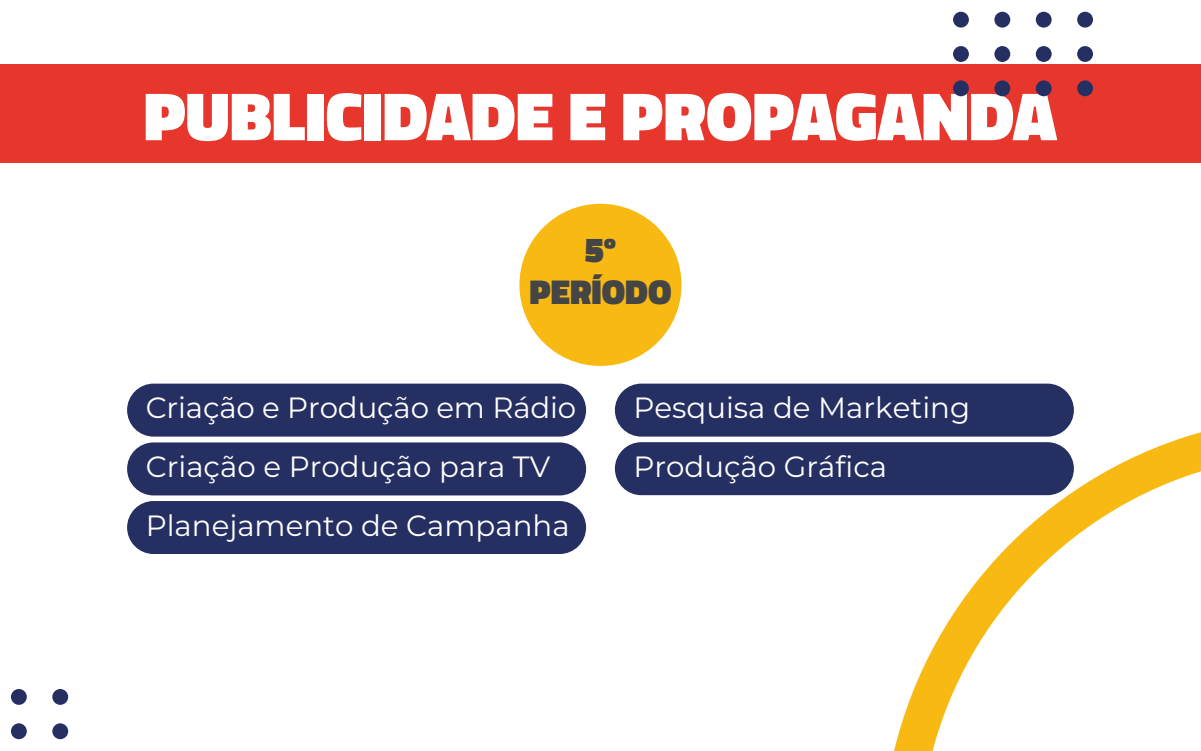
<style>
.page{position:relative;width:1201px;height:751px;background:#fff}
.page>*{position:absolute;margin:0;border:0;box-sizing:border-box;transform-origin:0 0}
.t1{font:900 69px "Cairo";color:#fff}
.t2{font:900 34.95px/41.9px "Cairo";color:#454545;text-align:center}
.t3{font:100 29.25px/58.5px "Montserrat";color:#fff}
</style>
<div class="page">
<svg style="left:894px;top:429px;width:306px;height:321px"></svg>
<div style="left:0;top:64px;width:1200px;height:99px;background:#e7372d"></div>
<div style="left:952px;top:12px;width:16px;height:16px;background:#252f62;border-radius:50%"></div>
<div style="left:994px;top:12px;width:16px;height:16px;background:#252f62;border-radius:50%"></div>
<div style="left:1035px;top:12px;width:16px;height:16px;background:#252f62;border-radius:50%"></div>
<div style="left:1077px;top:12px;width:15px;height:16px;background:#252f62;border-radius:50%"></div>
<div style="left:952px;top:46px;width:16px;height:16px;background:#252f62;border-radius:50%"></div>
<div style="left:994px;top:46px;width:16px;height:16px;background:#252f62;border-radius:50%"></div>
<div style="left:1035px;top:46px;width:16px;height:16px;background:#252f62;border-radius:50%"></div>
<div style="left:1077px;top:46px;width:15px;height:16px;background:#252f62;border-radius:50%"></div>
<div style="left:952px;top:80px;width:16px;height:16px;background:#252f62;border-radius:50%"></div>
<div style="left:994px;top:80px;width:16px;height:16px;background:#252f62;border-radius:50%"></div>
<div style="left:1035px;top:80px;width:16px;height:16px;background:#252f62;border-radius:50%"></div>
<div style="left:1077px;top:80px;width:15px;height:16px;background:#252f62;border-radius:50%"></div>
<div style="left:11px;top:688px;width:16px;height:16px;background:#252f62;border-radius:50%"></div>
<div style="left:52px;top:688px;width:16px;height:16px;background:#252f62;border-radius:50%"></div>
<div style="left:11px;top:723px;width:16px;height:15px;background:#252f62;border-radius:50%"></div>
<div style="left:52px;top:723px;width:16px;height:15px;background:#252f62;border-radius:50%"></div>
<div style="left:519px;top:204px;width:162px;height:162px;background:#f8b912;border-radius:50%"></div>
<div style="left:127px;top:383px;width:459px;height:53px;background:#252f62;border-radius:26px"></div>
<div style="left:127px;top:442px;width:459px;height:53px;background:#252f62;border-radius:26px"></div>
<div style="left:615px;top:383px;width:458px;height:53px;background:#252f62;border-radius:26px"></div>
<div style="left:127px;top:500px;width:459px;height:53px;background:#252f62;border-radius:26px"></div>
<div style="left:615px;top:442px;width:458px;height:53px;background:#252f62;border-radius:26px"></div>
<h1 class="t1" style="left:144px;top:76px;width:914px">PUBLICIDADE E PROPAGANDA</h1>
<p class="t2" style="left:529px;top:229px;width:143px">5º<br>PERÍODO</p>
<p class="t3" style="left:146px;top:378px;width:432px">Criação e Produção em Rádio<br>Criação e Produção para TV</p>
<p class="t3" style="left:633px;top:381px;width:338px">Pesquisa de Marketing</p>
<p class="t3" style="left:146px;top:498px;width:425px">Planejamento de Campanha</p>
<p class="t3" style="left:633px;top:436px;width:255px">Produção Gráfica</p>
</div>
